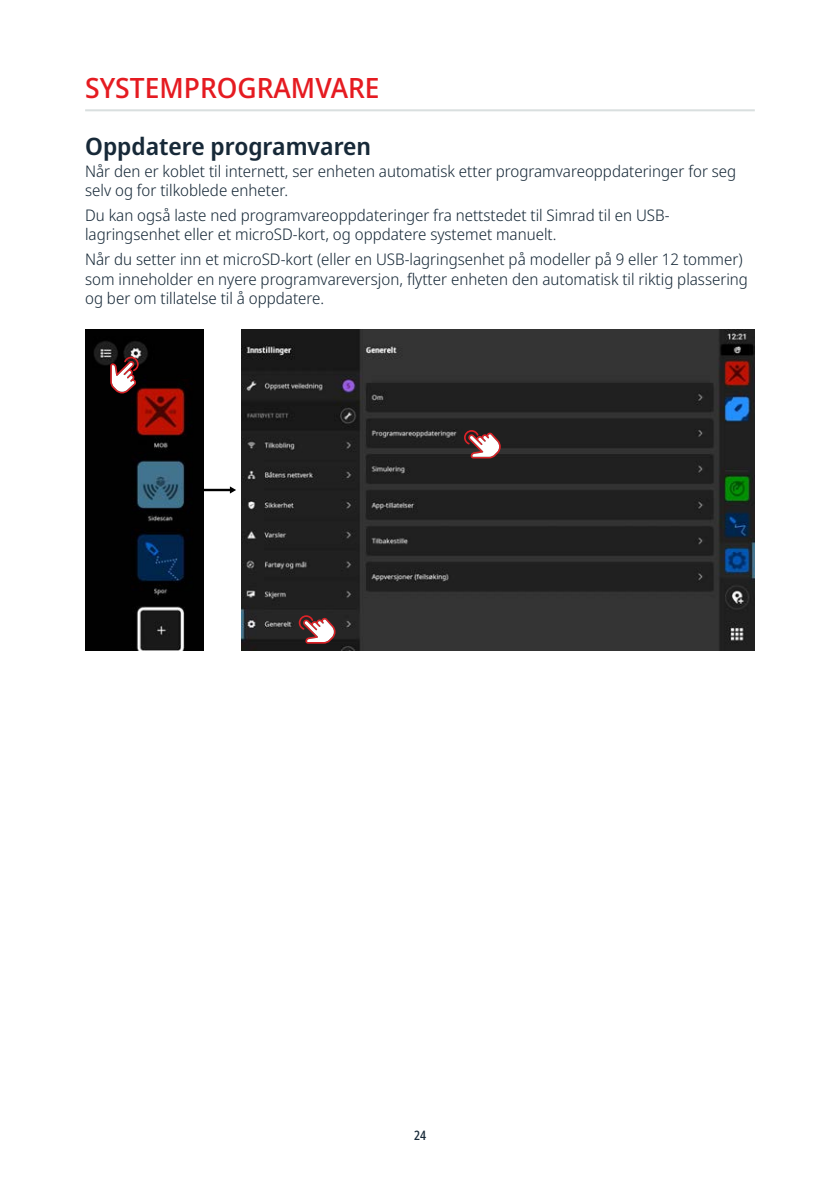
<style>
.page{position:relative;width:840px;height:1191px;background:#fff}
.page>*{position:absolute;margin:0;border:0;box-sizing:border-box;transform-origin:0 0}
.Heading_0{font:500 28px "Noto Sans Display";color:#e51b21}
.Heading_1{font:600 24px "Noto Sans Display";color:#172938}
.Body_text{font:300 16px/19.2px "Noto Sans Display";color:#172938}
.t1{font:500 condensed 13px "Noto Sans Display";color:#172938}
</style>
<div class="page">
<hr style="left:85px;top:109px;width:669px;height:2px;background:#d9dfdf">
<img style="left:85px;top:330px;width:118px;height:320px">
<img style="left:241px;top:330px;width:513px;height:320px">
<svg style="left:110px;top:357px;width:29px;height:36px"></svg>
<svg style="left:463px;top:430px;width:37px;height:28px"></svg>
<svg style="left:298px;top:615px;width:37px;height:28px"></svg>
<hr style="left:204px;top:489px;width:27px;height:2px;background:#000">
<svg style="left:230px;top:486px;width:6px;height:7px"></svg>
<p class="Heading_0" style="left:85px;top:68px;width:296px">SYSTEMPROGRAMVARE</p>
<p class="Heading_1" style="left:85px;top:129px;width:287px">Oppdatere programvaren</p>
<p class="Body_text" style="left:85px;top:162px;width:652px">Når den er koblet til internett, ser enheten automatisk etter programvareoppdateringer for seg selv og for tilkoblede enheter.</p>
<p class="Body_text" style="left:85px;top:206px;width:585px">Du kan også laste ned programvareoppdateringer fra nettstedet til Simrad til en USB&shy;lagringsenhet eller et microSD-kort, og oppdatere systemet manuelt.</p>
<p class="Body_text" style="left:85px;top:250px;width:664px">Når du setter inn et microSD-kort (eller en USB-lagringsenhet på modeller på 9 eller 12 tommer) som inneholder en nyere programvareversjon, flytter enheten den automatisk til riktig plassering og ber om tillatelse til å oppdatere.</p>
<p class="t1" style="left:414px;top:1126px;width:14px">24</p>
</div>
